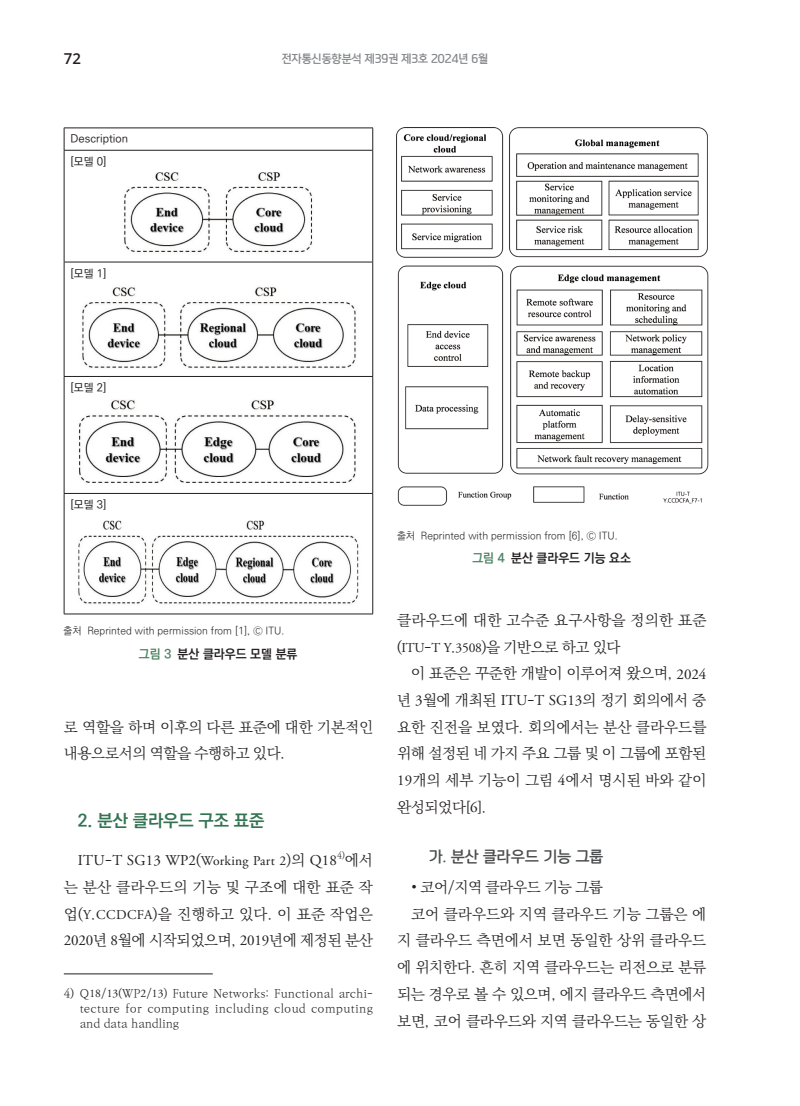
<style>
.page{position:relative;width:800px;height:1106px;background:#fff}
.page>*{position:absolute;margin:0;border:0;box-sizing:border-box;transform-origin:0 0}
._1{font:17.25px "Ko Pub World Dotum PB";letter-spacing:-.01em;color:#347352}
._2단본문{font:15px/26.7px "Ko Pub World Batang PL";letter-spacing:-.01em;color:#231f20;text-align:justify}
._2단본문-2{font:15px/26.7px "Ko Pub World Batang PL";letter-spacing:.015em;color:#231f20}
._2단본문-3{font:15px "Adobe Garamond Pro";letter-spacing:.005em;color:#231f20}
.t1{font:600 15px "Open Sans";color:#231f20}
.가{font:14.7px "paybooc OTF Bold";letter-spacing:.02em;color:#4b4c4d}
.캡션{font:12.75px "Ko Pub World Dotum PB";color:#231f20}
._2022하단판권{font:11.55px/15px "Ko Pub World Batang PL";letter-spacing:.03em;color:#231f20;text-align:justify}
._2022테이블{font:11.1px "Ko Pub World Dotum PM";color:#231f20}
.t2{font:10.95px "paybooc OTF Bold";color:#848689}
.캡션출처{font:10.2px "Ko Pub World Dotum PL";color:#231f20}
._2단본문-4{font:8.7px "Ko Pub World Batang PL";color:#231f20}
.s1{color:#4f8465}
.s2{font-family:"Ko Pub World Batang PL"}
.s3{font-size:13.5px}
.s4{font-family:"Adobe Garamond Pro";font-size:13.5px}
.s5{font-family:"Adobe Garamond Pro"}
</style>
<div class="page">
<hr style="left:64px;top:973px;width:149px;height:1px;background:#231f20">
<hr style="left:64px;top:128px;width:309px;height:1px;background:#231f20">
<svg style="left:64px;top:128px;width:1px;height:22px"></svg>
<svg style="left:372px;top:128px;width:1px;height:22px"></svg>
<hr style="left:64px;top:150px;width:309px;height:1px;background:#231f20">
<hr style="left:64px;top:150px;width:1px;height:112px;background:#231f20">
<hr style="left:372px;top:150px;width:1px;height:112px;background:#231f20">
<hr style="left:64px;top:262px;width:309px;height:1px;background:#231f20">
<hr style="left:64px;top:262px;width:1px;height:114px;background:#231f20">
<hr style="left:372px;top:262px;width:1px;height:114px;background:#231f20">
<hr style="left:64px;top:376px;width:309px;height:1px;background:#231f20">
<hr style="left:64px;top:377px;width:1px;height:116px;background:#231f20">
<hr style="left:372px;top:377px;width:1px;height:116px;background:#231f20">
<hr style="left:64px;top:493px;width:309px;height:1px;background:#231f20">
<hr style="left:64px;top:494px;width:1px;height:119px;background:#231f20">
<hr style="left:372px;top:494px;width:1px;height:119px;background:#231f20">
<hr style="left:64px;top:613px;width:309px;height:1px;background:#231f20">
<img style="left:82px;top:287px;width:274px;height:81px">
<img style="left:79px;top:400px;width:277px;height:83px">
<img style="left:78px;top:520px;width:281px;height:85px">
<img style="left:396px;top:127px;width:313px;height:379px">
<img style="left:124px;top:172px;width:189px;height:81px">
<p class="t1" style="left:64px;top:48px;width:19px">72</p>
<p class="t2" style="left:282px;top:52px;width:208px">전자통신동향분석 제39권 제3호 2024년 6월</p>
<p class="_2022테이블" style="left:70px;top:131px;width:59px">Description</p>
<p class="_2022테이블" style="left:70px;top:153px;width:38px">[모델 0]</p>
<p class="_2022테이블" style="left:70px;top:265px;width:38px">[모델 1]</p>
<p class="_2022테이블" style="left:70px;top:380px;width:38px">[모델 2]</p>
<p class="_2022테이블" style="left:70px;top:496px;width:38px">[모델 3]</p>
<p class="캡션출처" style="left:64px;top:624px;width:222px">출처 Reprinted with permission from [1], Ⓒ ITU.</p>
<p class="캡션" style="left:139px;top:644px;width:160px"><span class="s1">그림 3</span> 분산 클라우드 모델 분류</p>
<p class="_2단본문" style="left:64px;top:714px;width:310px">로 역할을 하며 이후의 다른 표준에 대한 기본적인 내용으로서의 역할을 수행하고 있다.</p>
<p class="_1" style="left:78px;top:808px;width:188px">2. 분산 클라우드 구조 표준</p>
<p class="_2단본문-3" style="left:78px;top:851px;width:260px">ITU<span class="s2">-</span>T SG13 WP2<span class="s2">(</span><span class="s3">Working Part 2</span><span class="s2">)의</span> Q18</p>
<p class="_2단본문-4" style="left:337px;top:849px;width:9px">4)</p>
<p class="_2단본문" style="left:64px;top:847px;width:310px;text-indent:281px">에서 는 분산 클라우드의 기능 및 구조에 대한 표준 작 업(<span class="s4">Y</span>.<span class="s4">CCDCFA</span>)을 진행하고 있다. 이 표준 작업은 <span class="s5">2020</span>년 <span class="s5">8</span>월에 시작되었으며, <span class="s5">2019</span>년에 제정된 분산</p>
<p class="_2022하단판권" style="left:80px;top:986px;width:294px;text-indent:-16px">4) Q<span class="s5">18</span>/<span class="s5">13</span>(WP<span class="s5">2</span>/<span class="s5">13</span>) Future Networks: Functional archi&shy;tecture for computing including cloud computing and data handling</p>
<p class="캡션출처" style="left:397px;top:528px;width:222px">출처 Reprinted with permission from [6], Ⓒ ITU.</p>
<p class="캡션" style="left:472px;top:549px;width:160px"><span class="s1">그림 4</span> 분산 클라우드 기능 요소</p>
<p class="_2단본문-2" style="left:397px;top:607px;width:311px">클라우드에 대한 고수준 요구사항을 정의한 표준 (<span class="s4">ITU</span>-<span class="s4">T Y</span>.<span class="s4">3508</span>)을 기반으로 하고 있다</p>
<p class="_2단본문" style="left:397px;top:660px;width:311px;text-indent:14px">이 표준은 꾸준한 개발이 이루어져 왔으며, <span class="s5">2024 </span>년 <span class="s5">3</span>월에 개최된 <span class="s5">ITU</span>-<span class="s5">T SG13</span>의 정기 회의에서 중 요한 진전을 보였다. 회의에서는 분산 클라우드를 위해 설정된 네 가지 주요 그룹 및 이 그룹에 포함된 <span class="s5">19</span>개의 세부 기능이 그림 <span class="s5">4</span>에서 명시된 바와 같이 완성되었다[<span class="s5">6</span>].</p>
<p class="가" style="left:429px;top:847px;width:176px">가. 분산 클라우드 기능 그룹</p>
<p class="_2단본문" style="left:411px;top:874px;width:193px">• 코어/지역 클라우드 기능 그룹</p>
<p class="_2단본문" style="left:397px;top:901px;width:311px;text-indent:14px">코어 클라우드와 지역 클라우드 기능 그룹은 에 지 클라우드 측면에서 보면 동일한 상위 클라우드 에 위치한다. 흔히 지역 클라우드는 리전으로 분류 되는 경우로 볼 수 있으며, 에지 클라우드 측면에서 보면, 코어 클라우드와 지역 클라우드는 동일한 상</p>
</div>
